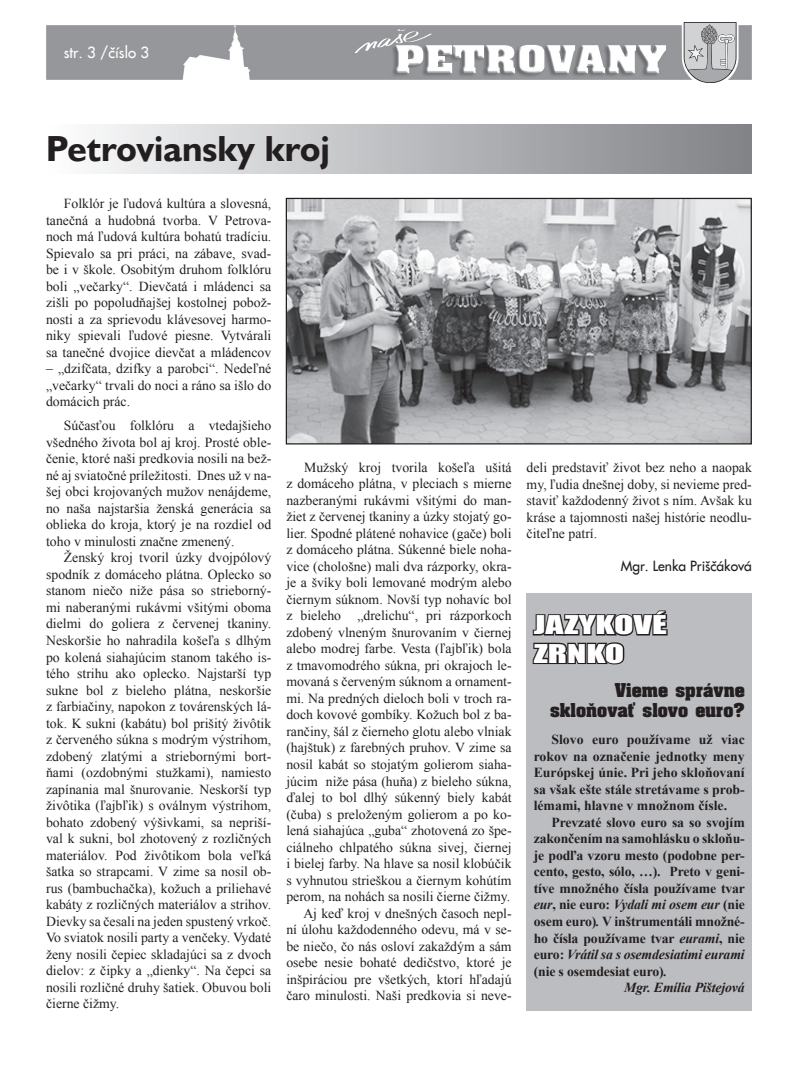
<style>
.page{position:relative;width:798px;height:1078px;background:#fff}
.page>*{position:absolute;margin:0;border:0;box-sizing:border-box;transform-origin:0 0}
.t1{font:36.25px "Humanst 521 EU Bold";color:#231f20}
.t2{font:23.75px/28.5px "Impact";color:#fff;scale:1.5 1}
.t3{font:700 16.25px/19.5px "Aardvark";color:#231f20;text-align:right}
.t4{font:15px "Fujiyama 2";color:#fff}
.t5{font:13.75px/16.5px "Times New Roman";color:#231f20;text-align:justify}
.t6{font:700 13.75px/16.5px "Times New Roman";letter-spacing:-.01em;color:#231f20;text-align:justify}
.t7{font:italic 700 13.75px "Times New Roman";letter-spacing:-.01em;color:#231f20}
.t8{font:13.75px "Fujiyama 2";color:#231f20}
.s1{font-style:normal}
.s2{font-style:italic}
</style>
<div class="page">
<img style="left:46px;top:26px;width:705px;height:53px">
<svg style="left:683px;top:22px;width:53px;height:61px;background:#b9b9bb"></svg>
<svg style="left:354px;top:29px;width:78px;height:24px"></svg>
<div style="left:46px;top:124px;width:705px;height:50px;background:linear-gradient(to right,#fcfcfd,#7f8185)"></div>
<div style="left:526px;top:593px;width:225px;height:417px;background:#bcbdc0"></div>
<svg style="left:532px;top:610px;width:136px;height:55px"></svg>
<img style="left:287px;top:200px;width:462px;height:242px">
<div style="left:285px;top:198px;width:466px;height:246px;border:1px solid #231f20"></div>
<p class="t4" style="left:64px;top:41px;width:87px">str. 3 /číslo 3</p>
<h1 class="t1" style="left:46px;top:126px;width:285px">Petroviansky kroj</h1>
<p class="t5" style="left:46px;top:195px;width:227px;text-indent:18px">Folklór je ľudová kultúra a slovesná, tanečná a hudobná tvorba. V Petrova&shy;noch má ľudová kultúra bohatú tradíciu.<br>Spievalo sa pri práci, na zábave, svad&shy;be i v škole. Osobitým druhom folklóru boli „večarky“. Dievčatá i mládenci sa zišli po popoludňajšej kostolnej pobož&shy;nosti a za sprievodu klávesovej harmo&shy;niky spievali ľudové piesne. Vytvárali sa tanečné dvojice dievčat a mládencov</p>
<p class="t5" style="left:46px;top:360px;width:227px">– „dzifčata, dzifky a parobci“. Nedeľné „večarky“ trvali do noci a ráno sa išlo do domácich prác.</p>
<p class="t5" style="left:46px;top:417px;width:227px;text-indent:18px">Súčasťou folklóru a vtedajšieho všedného života bol aj kroj. Prosté oble&shy;čenie, ktoré naši predkovia nosili na bež&shy;né aj sviatočné príležitosti. Dnes už v na&shy;šej obci krojovaných mužov nenájdeme, no naša najstaršia ženská generácia sa oblieka do kroja, ktorý je na rozdiel od toho v minulosti značne zmenený.</p>
<p class="t5" style="left:46px;top:549px;width:227px;text-indent:18px">Ženský kroj tvoril úzky dvojpólový spodník z domáceho plátna. Oplecko so stanom niečo niže pása so strieborný&shy;mi naberanými rukávmi všitými oboma dielmi do goliera z červenej tkaniny.<br>Neskoršie ho nahradila košeľa s dlhým po kolená siahajúcim stanom takého is&shy;tého strihu ako oplecko. Najstarší typ sukne bol z bieleho plátna, neskoršie z farbiačiny, napokon z továrenských lá&shy;tok. K sukni (kabátu) bol prišitý živôtik z červeného súkna s modrým výstrihom, zdobený zlatými a striebornými bort&shy;ňami (ozdobnými stužkami), namiesto zapínania mal šnurovanie. Neskorší typ živôtika (ľajbľik) s oválnym výstrihom, bohato zdobený výšivkami, sa nepriší&shy;val k sukni, bol zhotovený z rozličných materiálov. Pod živôtikom bola veľká šatka so strapcami. V zime sa nosil ob&shy;rus (bambuchačka), kožuch a priliehavé kabáty z rozličných materiálov a strihov.<br>Dievky sa česali na jeden spustený vrkoč.<br>Vo sviatok nosili party a venčeky. Vydaté ženy nosili čepiec skladajúci sa z dvoch dielov: z čipky a „dienky“. Na čepci sa nosili rozličné druhy šatiek. Obuvou boli čierne čižmy.</p>
<p class="t5" style="left:286px;top:458px;width:227px;text-align:right">Mužský kroj tvorila košeľa ušitá<br>z domáceho plátna, v pleciach s mierne nazberanými rukávmi všitými do man&shy;žiet z červenej tkaniny a úzky stojatý go&shy;lier. Spodné plátené nohavice (gače) boli z domáceho plátna. Súkenné biele noha&shy;vice (chološne) mali dva rázporky, okra&shy;je a švíky boli lemované modrým alebo čiernym súknom. Novší typ nohavíc bol z bieleho „drelichu“, pri rázporkoch zdobený vlneným šnurovaním v čiernej alebo modrej farbe. Vesta (ľajbľik) bola z tmavomodrého súkna, pri okrajoch le&shy;movaná s červeným súknom a ornament&shy;mi. Na predných dieloch boli v troch ra&shy;doch kovové gombíky. Kožuch bol z ba&shy;rančiny, šál z čierneho glotu alebo vlniak (hajštuk) z farebných pruhov. V zime sa nosil kabát so stojatým golierom siaha&shy;júcim niže pása (huňa) z bieleho súkna, ďalej to bol dlhý súkenný biely kabát (čuba) s preloženým golierom a po ko&shy;lená siahajúca „guba“ zhotovená zo špe&shy;ciálneho chlpatého súkna sivej, čiernej i bielej farby. Na hlave sa nosil klobúčik s vyhnutou strieškou a čiernym kohútím perom, na nohách sa nosili čierne čižmy.<br>Aj keď kroj v dnešných časoch nepl-<br>ní úlohu každodenného odevu, má v se&shy;be niečo, čo nás osloví zakaždým a sám osebe nesie bohaté dedičstvo, ktoré je inšpiráciou pre všetkých, ktorí hľadajú čaro minulosti. Naši predkovia si neve-</p>
<p class="t5" style="left:526px;top:459px;width:227px">deli predstaviť život bez neho a naopak my, ľudia dnešnej doby, si nevieme pred&shy;staviť každodenný život s ním. Avšak ku kráse a tajomnosti našej histórie neodlu&shy;čiteľne patrí.</p>
<p class="t8" style="left:620px;top:555px;width:133px">Mgr. Lenka Priščáková</p>
<h2 class="t2" style="left:533px;top:610px;width:90px">JAZYKOVÉ<br>ZRNKO</h2>
<p class="t3" style="left:550px;top:680px;width:196px">Vieme správne skloňovať slovo euro?</p>
<p class="t6" style="left:533px;top:731px;width:212px;text-indent:18px">Slovo euro používame už viac rokov na označenie jednotky meny Európskej únie. Pri jeho skloňovaní sa však ešte stále stretávame s prob&shy;lémami, hlavne v množnom čísle.</p>
<p class="t6" style="left:551px;top:813px;width:195px">Prevzaté slovo euro sa so svojím</p>
<p class="t6" style="left:533px;top:830px;width:212px">zakončením na samohlásku o skloňu-</p>
<p class="t6" style="left:533px;top:846px;width:212px">je podľa vzoru mesto (podobne per-</p>
<p class="t6" style="left:533px;top:863px;width:212px">cento, gesto, sólo, …). Preto v geni-</p>
<p class="t6" style="left:533px;top:879px;width:213px">tíve množného čísla používame tvar</p>
<p class="t7" style="left:533px;top:895px;width:212px">eur<span class="s1">, nie euro:</span> Vydali mi osem eur <span class="s1">(nie</span></p>
<p class="t6" style="left:533px;top:912px;width:212px">osem euro)<span class="s2">.</span> V inštrumentáli množné-</p>
<p class="t6" style="left:533px;top:929px;width:212px">ho čísla používame tvar <span class="s2">eurami</span>, nie</p>
<p class="t7" style="left:533px;top:944px;width:212px"><span class="s1">euro:</span> Vrátil sa s osemdesiatimi eurami</p>
<p class="t6" style="left:533px;top:962px;width:135px">(nie s osemdesiat euro)<span class="s2">.</span></p>
<p class="t7" style="left:623px;top:977px;width:122px">Mgr. Emília Pištejová</p>
</div>
